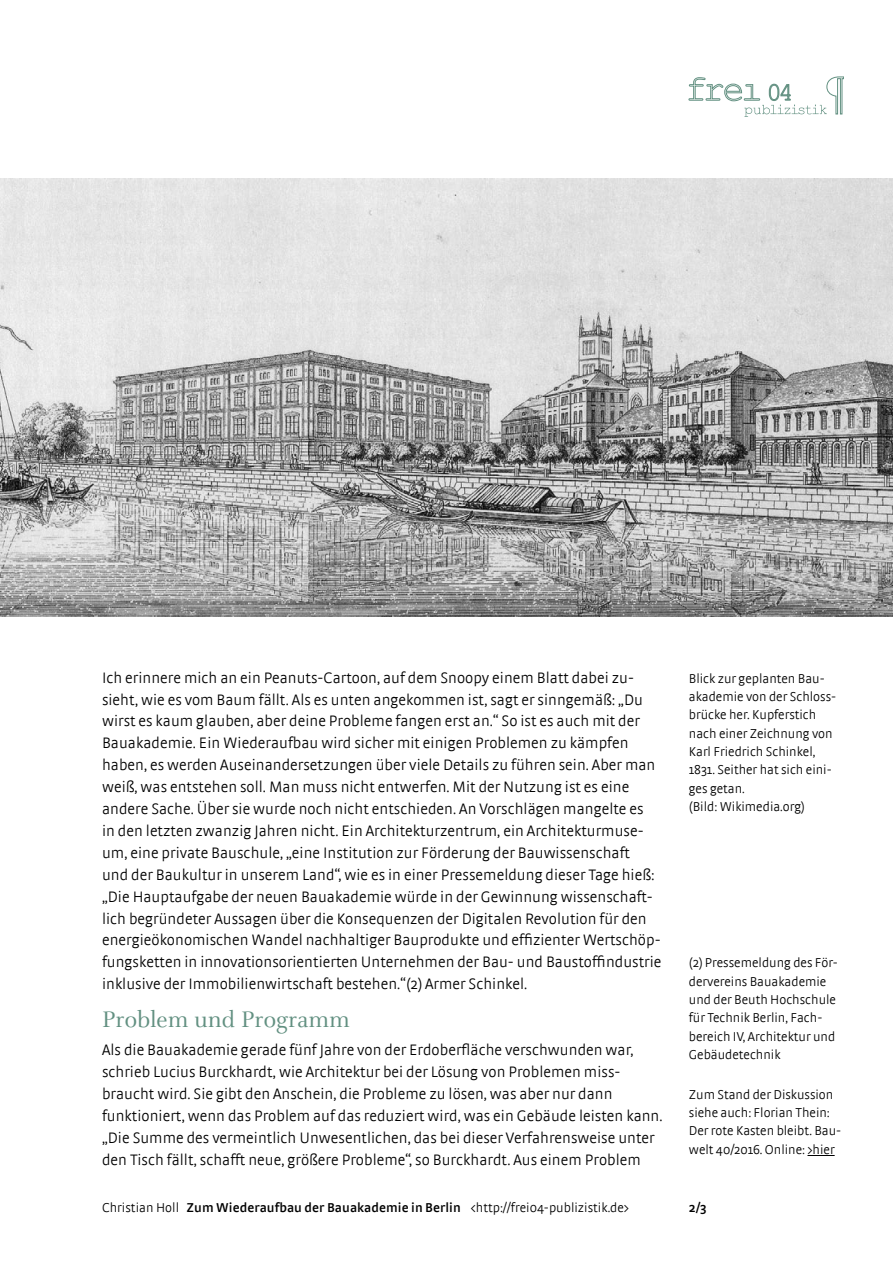
<style>
.page{position:relative;width:893px;height:1263px;background:#fff}
.page>*{position:absolute;margin:0;border:0;box-sizing:border-box;transform-origin:0 0}
.t1{font:24.75px "Celeste";color:#629081}
.t2{font:300 15.9px/21.9px "Strada";letter-spacing:.005em;color:#000}
.t3{font:300 13.5px/18.3px "Strada";color:#000}
.t4{font:600 13.5px "Strada";color:#000}
.s1{font-weight:600}
</style>
<div class="page">
<svg style="left:689px;top:77px;width:155px;height:40px"></svg>
<img style="left:0;top:179px;width:893px;height:438px">
<svg style="left:807px;top:1155px;width:28px;height:1px"></svg>
<p class="t2" style="left:102px;top:666px;width:561px">Ich erinnere mich an ein Peanuts-Cartoon, auf dem Snoopy einem Blatt dabei zu&shy;sieht, wie es vom Baum fällt. Als es unten angekommen ist, sagt er sinngemäß: „Du wirst es kaum glauben, aber deine Probleme fangen erst an.“ So ist es auch mit der Bauakademie. Ein Wiederaufbau wird sicher mit einigen Problemen zu kämpfen haben, es werden Auseinandersetzungen über viele Details zu führen sein. Aber man weiß, was entstehen soll. Man muss nicht entwerfen. Mit der Nutzung ist es eine andere Sache. Über sie wurde noch nicht entschieden. An Vorschlägen mangelte es<br>in den letzten zwanzig Jahren nicht. Ein Architekturzentrum, ein Architekturmuse&shy;um, eine private Bauschule, „eine Institution zur Förderung der Bauwissenschaft<br>und der Baukultur in unserem Land“, wie es in einer Pressemeldung dieser Tage hieß: „Die Hauptaufgabe der neuen Bauakademie würde in der Gewinnung wissenschaft&shy;lich begründeter Aussagen über die Konsequenzen der Digitalen Revolution für den energieökonomischen Wandel nachhaltiger Bauprodukte und effizienter Wertschöp&shy;fungsketten in innovationsorientierten Unternehmen der Bau- und Baustoffindustrie inklusive der Immobilienwirtschaft bestehen.“(2) Armer Schinkel.</p>
<h1 class="t1" style="left:102px;top:1006px;width:249px">Problem und Programm</h1>
<p class="t2" style="left:102px;top:1039px;width:562px">Als die Bauakademie gerade fünf Jahre von der Erdoberfläche verschwunden war, schrieb Lucius Burckhardt, wie Architektur bei der Lösung von Problemen miss&shy;braucht wird. Sie gibt den Anschein, die Probleme zu lösen, was aber nur dann funktioniert, wenn das Problem auf das reduziert wird, was ein Gebäude leisten kann. „Die Summe des vermeintlich Unwesentlichen, das bei dieser Verfahrensweise unter den Tisch fällt, schafft neue, größere Probleme“, so Burckhardt. Aus einem Problem</p>
<p class="t3" style="left:689px;top:669px;width:149px">Blick zur geplanten Bau&shy;akademie von der Schloss&shy;brücke her. Kupferstich nach einer Zeichnung von<br>Karl Friedrich Schinkel,<br>1831. Seither hat sich eini&shy;ges getan.<br>(Bild: Wikimedia.org)</p>
<p class="t3" style="left:689px;top:954px;width:151px">(2) Pressemeldung des För&shy;dervereins Bauakademie und der Beuth Hochschule für Technik Berlin, Fach&shy;bereich IV, Architektur und<br>Gebäudetechnik</p>
<p class="t3" style="left:689px;top:1085px;width:154px">Zum Stand der Diskussion siehe auch: Florian Thein:<br>Der rote Kasten bleibt. Bau&shy;welt 40/2016. Online: &gt;hier</p>
<p class="t3" style="left:102px;top:1198px;width:528px">Christian Holl <span class="s1">Zum Wiederaufbau der Bauakademie in Berlin</span> &lt;http://frei04-publizistik.de&gt;</p>
<p class="t4" style="left:689px;top:1199px;width:19px">2/3</p>
</div>
